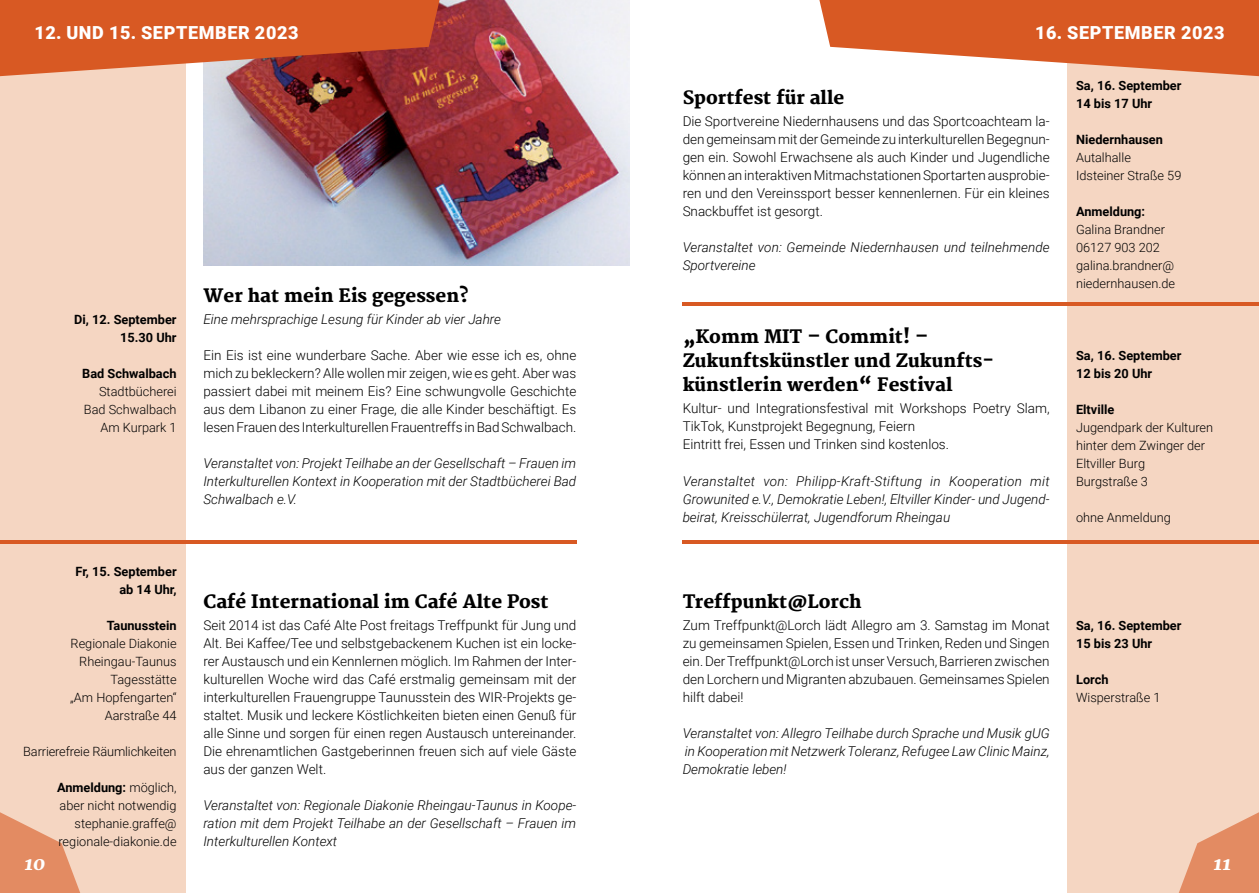
<style>
.page{position:relative;width:1259px;height:893px;background:#fff}
.page>*{position:absolute;margin:0;border:0;box-sizing:border-box;transform-origin:0 0}
.t1{font:italic 800 19.5px "Merriweather";color:#fff}
.t2{font:800 18px/24px "Merriweather";color:#000}
.t3{font:900 18px "Roboto";letter-spacing:.035em;color:#fff}
.t4{font:300 13.5px/18px "Roboto";color:#000;text-align:justify}
.t5{font:italic 300 13.5px/18px "Roboto";color:#000;text-align:justify}
.t6{font:300 12.75px/18px "Roboto";color:#000;text-align:right}
.t7{font:700 12.75px/18px "Roboto";color:#000}
.s1{font-weight:700}
</style>
<div class="page">
<img style="left:204px;top:0;width:425px;height:266px">
<div style="left:0;top:0;width:185px;height:893px;background:#f5d6c2"></div>
<div style="left:1067px;top:0;width:192px;height:893px;background:#f5d6c2"></div>
<svg style="left:0;top:812px;width:80px;height:81px"></svg>
<svg style="left:1179px;top:812px;width:80px;height:81px"></svg>
<svg style="left:819px;top:0;width:440px;height:76px"></svg>
<svg style="left:0;top:0;width:439px;height:76px;background:#ce592e"></svg>
<hr style="left:0;top:540px;width:576px;height:3px;background:#d85923">
<hr style="left:682px;top:540px;width:577px;height:3px;background:#d85923">
<hr style="left:682px;top:303px;width:577px;height:3px;background:#d85923">
<h2 class="t3" style="left:34px;top:20px;width:266px">12. UND 15. SEPTEMBER 2023</h2>
<h2 class="t3" style="left:1035px;top:20px;width:191px">16. SEPTEMBER 2023</h2>
<p class="t7" style="left:74px;top:310px;width:104px;text-align:right">Di, 12. September<br>15.30 Uhr</p>
<p class="t7" style="left:82px;top:364px;width:96px">Bad Schwalbach</p>
<p class="t6" style="left:84px;top:382px;width:94px">Stadtbücherei<br>Bad Schwalbach<br>Am Kurpark 1</p>
<p class="t7" style="left:76px;top:562px;width:103px;text-align:right">Fr, 15. September ab 14 Uhr,</p>
<p class="t7" style="left:107px;top:616px;width:71px">Taunusstein</p>
<p class="t6" style="left:70px;top:634px;width:108px">Regionale Diakonie<br>Rheingau-Taunus<br>Tagesstätte<br>„Am Hopfengarten“<br>Aarstraße 44</p>
<p class="t6" style="left:23px;top:742px;width:155px">Barrierefreie Räumlichkeiten</p>
<p class="t6" style="left:57px;top:778px;width:121px"><span class="s1">Anmeldung:</span> möglich, aber nicht notwendig stephanie.graffe@ regionale-diakonie.de</p>
<h2 class="t2" style="left:203px;top:284px;width:267px">Wer hat mein Eis gegessen?</h2>
<p class="t5" style="left:203px;top:310px;width:299px">Eine mehrsprachige Lesung für Kinder ab vier Jahre</p>
<p class="t4" style="left:203px;top:346px;width:374px">Ein Eis ist eine wunderbare Sache. Aber wie esse ich es, ohne mich zu bekleckern? Alle wollen mir zeigen, wie es geht. Aber was passiert dabei mit meinem Eis? Eine schwungvolle Geschichte aus dem Libanon zu einer Frage, die alle Kinder beschäftigt. Es lesen Frauen des Interkulturellen Frauentreffs in Bad Schwalbach.</p>
<p class="t5" style="left:203px;top:454px;width:374px">Veranstaltet von: Projekt Teilhabe an der Gesellschaft – Frauen im Interkulturellen Kontext in Kooperation mit der Stadtbücherei Bad Schwalbach e.V.</p>
<h2 class="t2" style="left:203px;top:590px;width:347px">Café International im Café Alte Post</h2>
<p class="t4" style="left:203px;top:616px;width:374px">Seit 2014 ist das Café Alte Post freitags Treffpunkt für Jung und Alt. Bei Kaffee/Tee und selbstgebackenem Kuchen ist ein locke&shy;rer Austausch und ein Kennlernen möglich. Im Rahmen der Inter&shy;kulturellen Woche wird das Café erstmalig gemeinsam mit der interkulturellen Frauengruppe Taunusstein des WIR-Projekts ge&shy;staltet. Musik und leckere Köstlichkeiten bieten einen Genuß für alle Sinne und sorgen für einen regen Austausch untereinander.<br>Die ehrenamtlichen Gastgeberinnen freuen sich auf viele Gäste aus der ganzen Welt.</p>
<p class="t5" style="left:203px;top:796px;width:374px">Veranstaltet von: Regionale Diakonie Rheingau-Taunus in Koope&shy;ration mit dem Projekt Teilhabe an der Gesellschaft – Frauen im Interkulturellen Kontext</p>
<h2 class="t2" style="left:682px;top:86px;width:163px">Sportfest für alle</h2>
<p class="t4" style="left:682px;top:112px;width:369px">Die Sportvereine Niedernhausens und das Sportcoachteam la&shy;den gemeinsam mit der Gemeinde zu interkulturellen Begegnun&shy;gen ein. Sowohl Erwachsene als auch Kinder und Jugendliche können an interaktiven Mitmachstationen Sportarten ausprobie&shy;ren und den Vereinssport besser kennenlernen. Für ein kleines Snackbuffet ist gesorgt.</p>
<p class="t5" style="left:682px;top:238px;width:368px">Veranstaltet von: Gemeinde Niedernhausen und teilnehmende<br>Sportvereine</p>
<h2 class="t2" style="left:682px;top:325px;width:313px">„Komm MIT – Commit! –<br>Zukunftskünstler und Zukunfts&shy;künstlerin werden“ Festival</h2>
<p class="t4" style="left:682px;top:399px;width:368px;text-align:left">Kultur- und Integrationsfestival mit Workshops Poetry Slam,<br>TikTok, Kunstprojekt Begegnung, Feiern<br>Eintritt frei, Essen und Trinken sind kostenlos.</p>
<p class="t5" style="left:682px;top:472px;width:368px">Veranstaltet von: Philipp-Kraft-Stiftung in Kooperation mit Growunited e.V., Demokratie Leben!, Eltviller Kinder- und Jugend&shy;beirat, Kreisschülerrat, Jugendforum Rheingau</p>
<p class="t7" style="left:1076px;top:76px;width:107px">Sa, 16. September<br>14 bis 17 Uhr</p>
<p class="t7" style="left:1076px;top:130px;width:88px">Niedernhausen</p>
<p class="t6" style="left:1076px;top:148px;width:107px;text-align:left">Autalhalle<br>Idsteiner Straße 59</p>
<p class="t7" style="left:1076px;top:202px;width:71px">Anmeldung:</p>
<p class="t6" style="left:1076px;top:220px;width:101px;text-align:left">Galina Brandner<br>06127 903 202 galina.brandner@ niedernhausen.de</p>
<p class="t7" style="left:1076px;top:346px;width:107px">Sa, 16. September<br>12 bis 20 Uhr</p>
<p class="t7" style="left:1076px;top:400px;width:40px">Eltville</p>
<p class="t6" style="left:1076px;top:418px;width:138px;text-align:left">Jugendpark der Kulturen hinter dem Zwinger der<br>Eltviller Burg<br>Burgstraße 3</p>
<p class="t6" style="left:1076px;top:508px;width:96px">ohne Anmeldung</p>
<h2 class="t2" style="left:682px;top:590px;width:180px">Treffpunkt@Lorch</h2>
<p class="t4" style="left:682px;top:616px;width:368px">Zum Treffpunkt@Lorch lädt Allegro am 3. Samstag im Monat zu gemeinsamen Spielen, Essen und Trinken, Reden und Singen ein. Der Treffpunkt@Lorch ist unser Versuch, Barrieren zwischen den Lorchern und Migranten abzubauen. Gemeinsames Spielen hilft dabei!</p>
<p class="t5" style="left:682px;top:724px;width:368px">Veranstaltet von: Allegro Teilhabe durch Sprache und Musik gUG in Kooperation mit Netzwerk Toleranz, Refugee Law Clinic Mainz, Demokratie leben!</p>
<p class="t7" style="left:1076px;top:616px;width:107px">Sa, 16. September<br>15 bis 23 Uhr</p>
<p class="t7" style="left:1076px;top:670px;width:34px">Lorch</p>
<p class="t6" style="left:1076px;top:688px;width:86px">Wisperstraße 1</p>
<h1 class="t1" style="left:24px;top:851px;width:23px">10</h1>
<h1 class="t1" style="left:1213px;top:851px;width:19px">11</h1>
</div>
